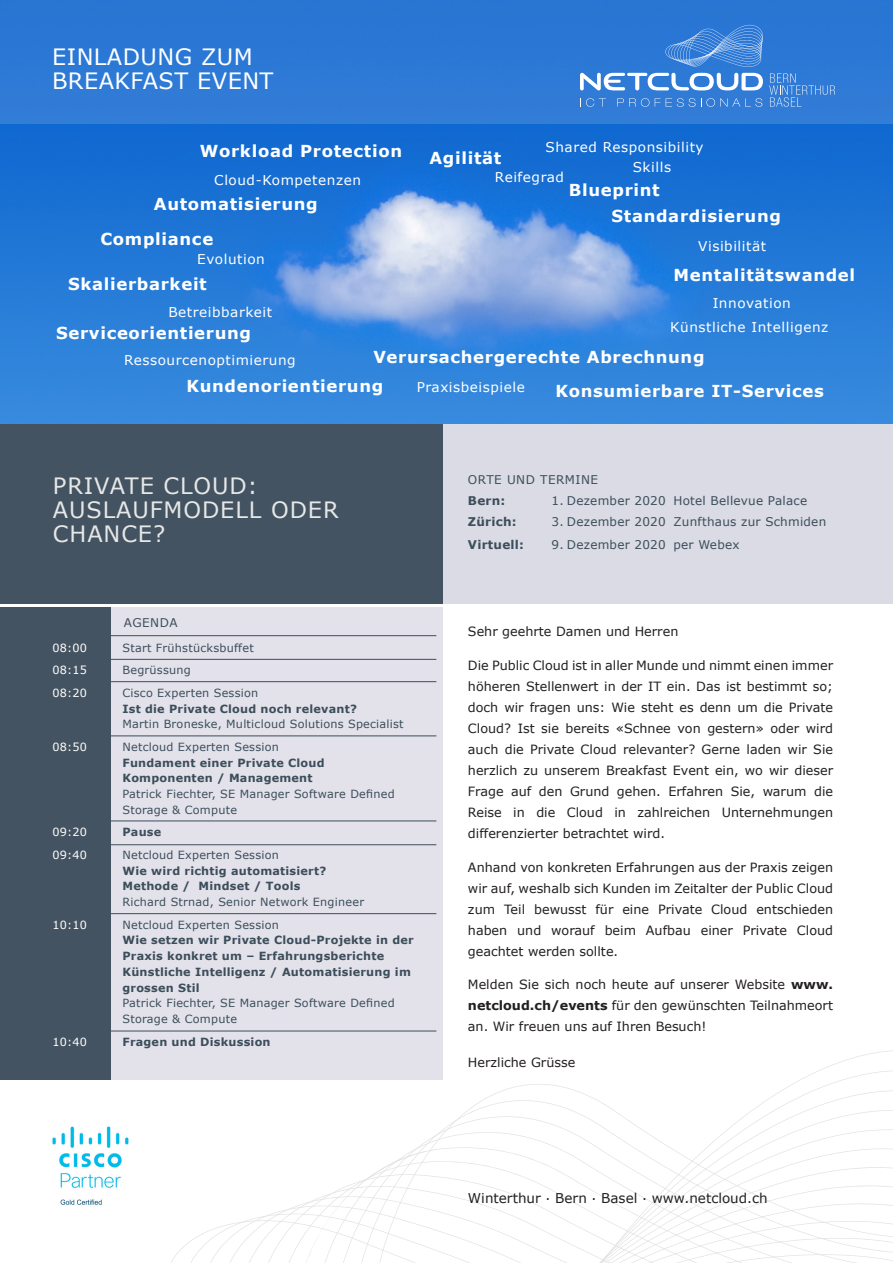
<style>
.page{position:relative;width:893px;height:1263px;background:#fff}
.page>*{position:absolute;margin:0;border:0;box-sizing:border-box;transform-origin:0 0}
.t1{font:22.5px/24px "Verdana";letter-spacing:.04em;color:#e6e8e8}
.Absatzformat_2{font:22.5px "Verdana";letter-spacing:.02em;color:#fff}
.Absatzformat_2-2{font:700 16.5px "Verdana";letter-spacing:.04em;color:#fff}
.Absatzformat_2-3{font:13.5px "Verdana";letter-spacing:.04em;color:#fff}
.Absatzformat_1{font:13.5px "Verdana";color:#231f20}
.Absatzformat_1-2{font:12.75px/21px "Verdana";color:#231f20;text-align:justify}
.Absatzformat_1-3{font:12px "Verdana";letter-spacing:.02em;color:#3c4e5b}
.Absatzformat_1-4{font:700 12px "Verdana";letter-spacing:.02em;color:#3c4e5b}
.Absatzformat_1-5{font:12px "Verdana";letter-spacing:.04em;color:#3c4e5b}
.Absatzformat_2-4{font:12px "Verdana";letter-spacing:.04em;color:#3c4e5b}
.Absatzformat_2-5{font:11.25px "Verdana";letter-spacing:.02em;color:#3c4e5b}
.Absatzformat_2-6{font:700 11.25px/15.8px "Verdana";letter-spacing:.02em;color:#3c4e5b}
.Absatzformat_2-7{font:11.25px "Verdana";letter-spacing:.02em;color:#fff}
.s1{font-weight:700}
</style>
<div class="page">
<img style="left:0;top:123px;width:893px;height:302px">
<div style="left:0;top:0;width:893px;height:123px;background:#2b77d5"></div>
<img style="left:52px;top:1126px;width:77px;height:79px">
<svg style="left:454px;top:1103px;width:439px;height:19px"></svg>
<svg style="left:427px;top:1122px;width:466px;height:19px"></svg>
<svg style="left:396px;top:1141px;width:497px;height:20px"></svg>
<svg style="left:359px;top:1161px;width:534px;height:21px"></svg>
<svg style="left:333px;top:1182px;width:560px;height:11px"></svg>
<svg style="left:306px;top:1193px;width:497px;height:10px"></svg>
<svg style="left:171px;top:1203px;width:722px;height:60px"></svg>
<svg style="left:580px;top:98px;width:26px;height:9px"></svg>
<svg style="left:617px;top:98px;width:32px;height:9px"></svg>
<svg style="left:655px;top:98px;width:107px;height:9px"></svg>
<svg style="left:580px;top:73px;width:183px;height:17px"></svg>
<svg style="left:665px;top:24px;width:98px;height:43px"></svg>
<svg style="left:769px;top:73px;width:66px;height:34px"></svg>
<div style="left:0;top:607px;width:442px;height:473px;background:#e3e2ea"></div>
<div style="left:0;top:425px;width:893px;height:179px;background:#dadbe4"></div>
<hr style="left:51px;top:635px;width:385px;height:1px;background:#3c4e5b">
<hr style="left:51px;top:659px;width:385px;height:1px;background:#3c4e5b">
<hr style="left:51px;top:681px;width:385px;height:1px;background:#3c4e5b">
<hr style="left:51px;top:736px;width:385px;height:1px;background:#3c4e5b">
<hr style="left:51px;top:821px;width:385px;height:1px;background:#3c4e5b">
<hr style="left:51px;top:844px;width:385px;height:1px;background:#3c4e5b">
<hr style="left:51px;top:913px;width:385px;height:1px;background:#3c4e5b">
<hr style="left:51px;top:1031px;width:385px;height:1px;background:#3c4e5b">
<div style="left:0;top:607px;width:111px;height:473px;background:#445361"></div>
<div style="left:0;top:425px;width:442px;height:179px;background:#445361"></div>
<p class="Absatzformat_2" style="left:52px;top:41px;width:202px">EINLADUNG ZUM</p>
<p class="Absatzformat_2" style="left:52px;top:65px;width:223px">BREAKFAST EVENT</p>
<p class="Absatzformat_2-3" style="left:546px;top:138px;width:160px">Shared Responsibility</p>
<p class="Absatzformat_2-2" style="left:200px;top:139px;width:204px">Workload Protection</p>
<p class="Absatzformat_2-2" style="left:429px;top:147px;width:73px">Agilität</p>
<p class="Absatzformat_2-3" style="left:633px;top:158px;width:40px">Skills</p>
<p class="Absatzformat_2-3" style="left:214px;top:171px;width:148px">Cloud-Kompetenzen</p>
<p class="Absatzformat_2-3" style="left:495px;top:167px;width:71px">Reifegrad</p>
<p class="Absatzformat_2-2" style="left:569px;top:178px;width:92px">Blueprint</p>
<p class="Absatzformat_2-2" style="left:154px;top:193px;width:165px">Automatisierung</p>
<p class="Absatzformat_2-2" style="left:611px;top:205px;width:171px">Standardisierung</p>
<p class="Absatzformat_2-2" style="left:100px;top:228px;width:114px">Compliance</p>
<p class="Absatzformat_2-3" style="left:197px;top:250px;width:69px">Evolution</p>
<p class="Absatzformat_2-2" style="left:68px;top:273px;width:140px">Skalierbarkeit</p>
<p class="Absatzformat_2-3" style="left:168px;top:302px;width:105px">Betreibbarkeit</p>
<p class="Absatzformat_2-2" style="left:56px;top:321px;width:196px">Serviceorientierung</p>
<p class="Absatzformat_2-3" style="left:124px;top:351px;width:173px">Ressourcenoptimierung</p>
<p class="Absatzformat_2-3" style="left:698px;top:237px;width:69px">Visibilität</p>
<p class="Absatzformat_2-2" style="left:674px;top:263px;width:183px">Mentalitätswandel</p>
<p class="Absatzformat_2-3" style="left:713px;top:294px;width:80px">Innovation</p>
<p class="Absatzformat_2-3" style="left:670px;top:318px;width:160px">Künstliche Intelligenz</p>
<p class="Absatzformat_2-2" style="left:373px;top:346px;width:333px">Verursachergerechte Abrechnung</p>
<p class="Absatzformat_2-2" style="left:186px;top:375px;width:198px">Kundenorientierung</p>
<p class="t1" style="left:53px;top:473px;width:206px">PRIVATE CLOUD:</p>
<p class="t1" style="left:53px;top:497px;width:287px">AUSLAUFMODELL ODER<br>CHANCE?</p>
<p class="Absatzformat_2-3" style="left:417px;top:378px;width:110px">Praxisbeispiele</p>
<p class="Absatzformat_2-2" style="left:555px;top:379px;width:270px">Konsumierbare IT-Services</p>
<p class="Absatzformat_1-5" style="left:468px;top:472px;width:132px">ORTE UND TERMINE</p>
<p class="Absatzformat_1-4" style="left:468px;top:492px;width:39px">Bern:</p>
<p class="Absatzformat_1-3" style="left:551px;top:493px;width:257px">1. Dezember 2020 Hotel Bellevue Palace</p>
<p class="Absatzformat_1-4" style="left:468px;top:513px;width:50px">Zürich:</p>
<p class="Absatzformat_1-3" style="left:551px;top:514px;width:276px">3. Dezember 2020 Zunfthaus zur Schmiden</p>
<p class="Absatzformat_1-4" style="left:468px;top:536px;width:58px">Virtuell:</p>
<p class="Absatzformat_1-3" style="left:551px;top:536px;width:190px">9. Dezember 2020 per Webex</p>
<p class="Absatzformat_2-7" style="left:52px;top:640px;width:36px">08:00</p>
<p class="Absatzformat_2-7" style="left:52px;top:662px;width:36px">08:15</p>
<p class="Absatzformat_2-7" style="left:52px;top:685px;width:36px">08:20</p>
<p class="Absatzformat_2-7" style="left:52px;top:739px;width:36px">08:50</p>
<p class="Absatzformat_2-7" style="left:52px;top:824px;width:36px">09:20</p>
<p class="Absatzformat_2-7" style="left:52px;top:847px;width:36px">09:40</p>
<p class="Absatzformat_2-7" style="left:52px;top:917px;width:36px">10:10</p>
<p class="Absatzformat_2-7" style="left:52px;top:1034px;width:36px">10:40</p>
<p class="Absatzformat_2-4" style="left:124px;top:615px;width:55px">AGENDA</p>
<p class="Absatzformat_2-5" style="left:122px;top:640px;width:133px">Start Frühstücksbuffet</p>
<p class="Absatzformat_2-5" style="left:122px;top:662px;width:70px">Begrüssung</p>
<p class="Absatzformat_2-5" style="left:122px;top:685px;width:137px">Cisco Experten Session</p>
<p class="Absatzformat_2-6" style="left:122px;top:700px;width:236px">Ist die Private Cloud noch relevant?</p>
<p class="Absatzformat_2-5" style="left:122px;top:716px;width:283px">Martin Broneske, Multicloud Solutions Specialist</p>
<p class="Absatzformat_2-5" style="left:122px;top:739px;width:158px">Netcloud Experten Session</p>
<p class="Absatzformat_2-6" style="left:122px;top:754px;width:204px">Fundament einer Private Cloud</p>
<p class="Absatzformat_2-6" style="left:122px;top:770px;width:192px">Komponenten / Management</p>
<p class="Absatzformat_2-5" style="left:122px;top:786px;width:274px">Patrick Fiechter, SE Manager Software Defined</p>
<p class="Absatzformat_2-5" style="left:122px;top:802px;width:116px">Storage &amp; Compute</p>
<p class="Absatzformat_2-6" style="left:122px;top:824px;width:40px">Pause</p>
<p class="Absatzformat_2-5" style="left:122px;top:847px;width:158px">Netcloud Experten Session</p>
<p class="Absatzformat_2-6" style="left:122px;top:862px;width:205px">Wie wird richtig automatisiert?</p>
<p class="Absatzformat_2-6" style="left:122px;top:878px;width:179px">Methode / Mindset / Tools</p>
<p class="Absatzformat_2-5" style="left:122px;top:894px;width:243px">Richard Strnad, Senior Network Engineer</p>
<p class="Absatzformat_2-5" style="left:122px;top:917px;width:158px">Netcloud Experten Session</p>
<p class="Absatzformat_2-6" style="left:122px;top:932px;width:293px">Wie setzen wir Private Cloud-Projekte in der<br>Praxis konkret um – Erfahrungsberichte</p>
<p class="Absatzformat_2-6" style="left:122px;top:964px;width:290px">Künstliche Intelligenz / Automatisierung im</p>
<p class="Absatzformat_2-6" style="left:122px;top:979px;width:79px">grossen Stil</p>
<p class="Absatzformat_2-5" style="left:122px;top:995px;width:274px">Patrick Fiechter, SE Manager Software Defined</p>
<p class="Absatzformat_2-5" style="left:122px;top:1011px;width:116px">Storage &amp; Compute</p>
<p class="Absatzformat_2-6" style="left:122px;top:1033px;width:150px">Fragen und Diskussion</p>
<p class="Absatzformat_1-2" style="left:468px;top:621px;width:212px">Sehr geehrte Damen und Herren</p>
<p class="Absatzformat_1-2" style="left:468px;top:654px;width:367px">Die Public Cloud ist in aller Munde und nimmt einen immer höheren Stellenwert in der IT ein. Das ist bestimmt so; doch wir fragen uns: Wie steht es denn um die Private Cloud? Ist sie bereits «Schnee von gestern» oder wird auch die Private Cloud relevanter? Gerne laden wir Sie herzlich zu unserem Breakfast Event ein, wo wir dieser Frage auf den Grund gehen. Erfahren Sie, warum die Reise in die Cloud in zahlreichen Unternehmungen differenzierter betrachtet wird.</p>
<p class="Absatzformat_1-2" style="left:468px;top:856px;width:367px">Anhand von konkreten Erfahrungen aus der Praxis zeigen wir auf, weshalb sich Kunden im Zeitalter der Public Cloud zum Teil bewusst für eine Private Cloud entschieden haben und worauf beim Aufbau einer Private Cloud geachtet werden sollte.</p>
<p class="Absatzformat_1-2" style="left:468px;top:974px;width:367px">Melden Sie sich noch heute auf unserer Website <span class="s1">www. netcloud.ch/events</span> für den gewünschten Teilnahmeort an. Wir freuen uns auf Ihren Besuch!</p>
<p class="Absatzformat_1-2" style="left:468px;top:1051px;width:109px">Herzliche Grüsse</p>
<p class="Absatzformat_1" style="left:468px;top:1189px;width:301px">Winterthur . Bern . Basel . www.netcloud.ch</p>
</div>
